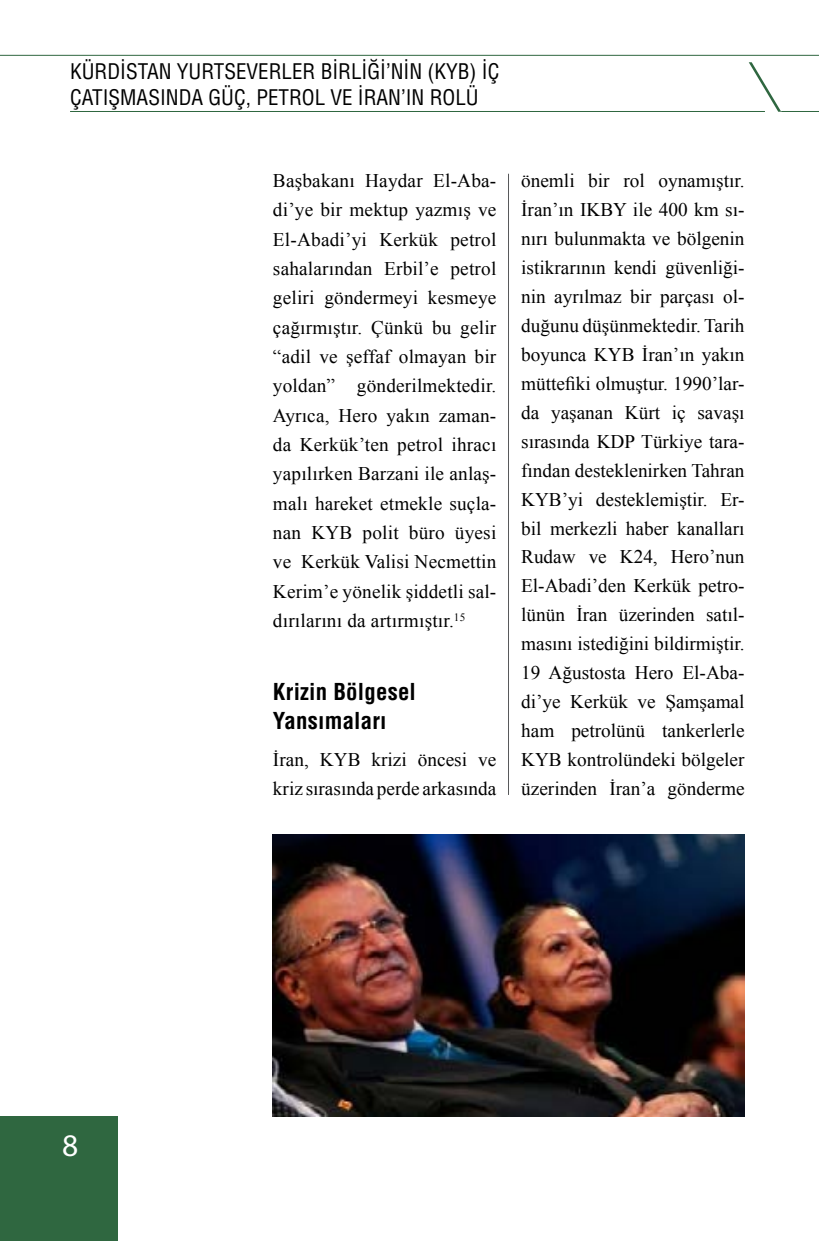
<style>
.page{position:relative;width:819px;height:1241px;background:#fff}
.page>*{position:absolute;margin:0;border:0;box-sizing:border-box;transform-origin:0 0}
.t1{font:31.5px "Myriad Pro";color:#fff}
.t2{font:700 condensed 22.75px/28.7px "Helvetica LT Std";letter-spacing:.01em;color:#000}
.t3{font:condensed 21px/25.2px "Helvetica LT Std";color:#000}
.t4{font:19.25px/28.9px "Times New Roman";color:#000;text-align:justify}
</style>
<div class="page">
<hr style="left:781px;top:111px;width:38px;height:1px;background:#2f6740">
<hr style="left:0;top:55px;width:819px;height:1px;background:#2f6740">
<svg style="left:748px;top:62px;width:33px;height:50px"></svg>
<hr style="left:70px;top:111px;width:695px;height:1px;background:#2f6740">
<div style="left:0;top:1116px;width:117px;height:124px;background:#2f6740"></div>
<hr style="left:508px;top:174px;width:1px;height:620px;background:#58595b">
<img style="left:273px;top:834px;width:471px;height:281px">
<p class="t3" style="left:70px;top:59px;width:431px">KÜRDISTAN YURTSEVERLER BIRLIĞI’NIN (KYB) İÇ<br>ÇATIŞMASINDA GÜÇ, PETROL VE İ RAN’IN ROLÜ</p>
<p class="t4" style="left:273px;top:166px;width:225px;line-height:29.4px">Başbakanı Haydar El-Aba&shy;di’ye bir mektup yazmış ve El-Abadi’yi Kerkük petrol sahalarından Erbil’e petrol geliri göndermeyi kesmeye çağırmıştır. Çünkü bu gelir “adil ve şeffaf olmayan bir yoldan” gönderilmektedir.<br>Ayrıca, Hero yakın zaman&shy;da Kerkük’ten petrol ihracı yapılırken Barzani ile anlaş&shy;malı hareket etmekle suçla&shy;nan KYB polit büro üyesi ve Kerkük Valisi Necmettin Kerim’e yönelik şiddetli sal&shy;dırılarını da artırmıştır.<sup>15</sup></p>
<p class="t2" style="left:273px;top:677px;width:144px">Krizin Bölgesel<br>Yansımaları</p>
<p class="t4" style="left:273px;top:744px;width:225px;line-height:29.4px">İran, KYB krizi öncesi ve kriz sırasında perde arkasında</p>
<p class="t4" style="left:521px;top:166px;width:225px">önemli bir rol oynamıştır.<br>İran’ın IKBY ile 400 km sı&shy;nırı bulunmakta ve bölgenin istikrarının kendi güvenliği&shy;nin ayrılmaz bir parçası ol&shy;duğunu düşünmektedir. Tarih boyunca KYB İran’ın yakın müttefiki olmuştur. 1990’lar&shy;da yaşanan Kürt iç savaşı sırasında KDP Türkiye tara&shy;fından desteklenirken Tahran KYB’yi desteklemiştir. Er&shy;bil merkezli haber kanalları Rudaw ve K24, Hero’nun El-Abadi’den Kerkük petro&shy;lünün İran üzerinden satıl&shy;masını istediğini bildirmiştir.<br>19 Ağustosta Hero El-Aba&shy;di’ye Kerkük ve Şamşamal ham petrolünü tankerlerle KYB kontrolündeki bölgeler üzerinden İran’a gönderme</p>
<h1 class="t1" style="left:62px;top:1125px;width:18px">8</h1>
</div>
